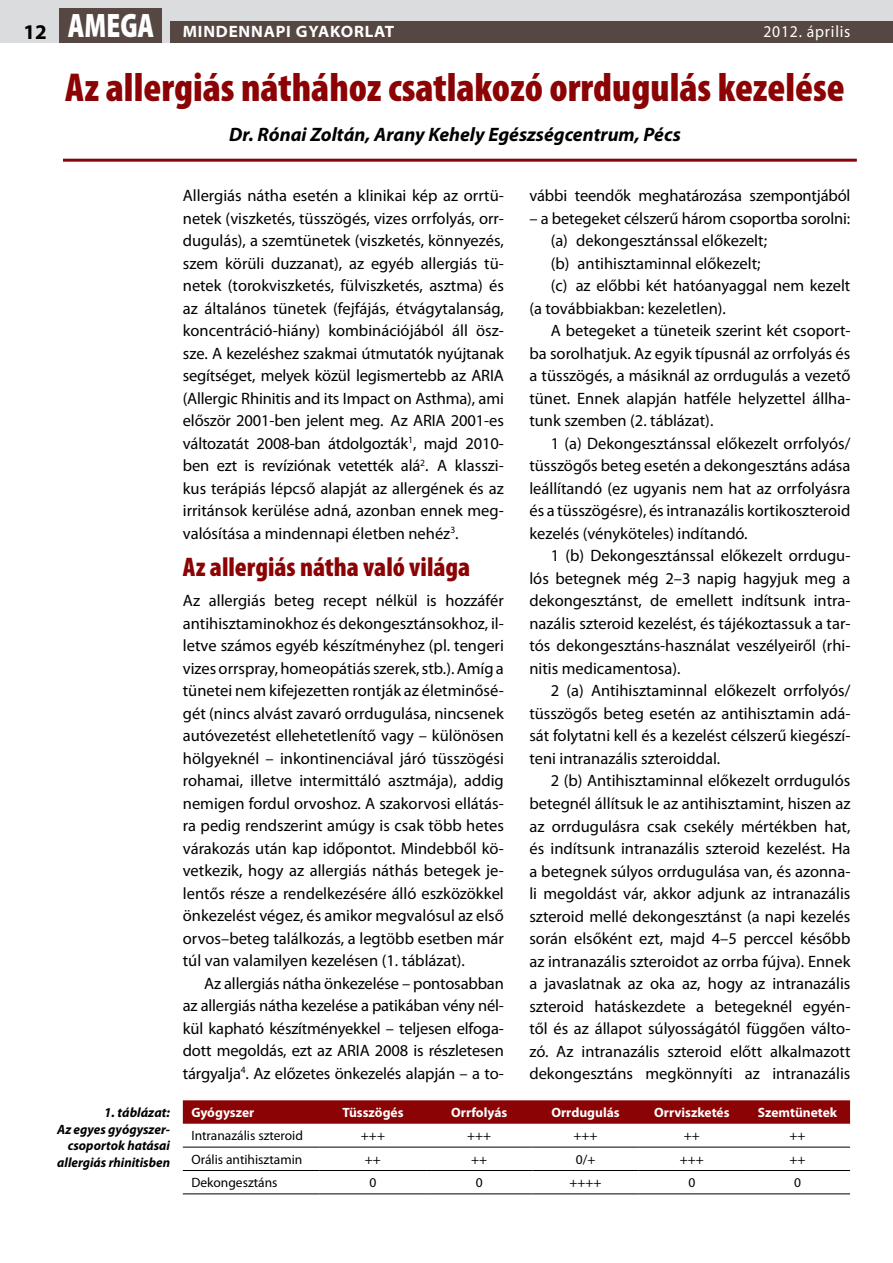
<style>
.page{position:relative;width:893px;height:1263px;background:#fff}
.page>*{position:absolute;margin:0;border:0;box-sizing:border-box;transform-origin:0 0}
.t1{font:900 condensed 40.5px "Myriad Pro";color:#8b0304}
.t2{font:900 condensed 27px "Myriad Pro";color:#8b0304}
.t3{font:italic 700 19.5px "Myriad Pro";color:#000}
.t4{font:16.5px/22.5px "Myriad Pro";color:#000;text-align:justify}
.t5{font:700 semi-expanded 16.5px "Myriad Pro";letter-spacing:.05em;color:#fff;scale:.95 1}
.t6{font:16.5px "Myriad Pro";letter-spacing:.05em;color:#fff;scale:.95 1}
.t7{font:13.5px "Myriad Pro";color:#000}
.t8{font:italic 700 13.5px/16.5px "Myriad Pro";color:#000;text-align:right}
.t9{font:700 13.5px "Myriad Pro";color:#fff}
.s1{font-stretch:normal;font-size:21px;color:#000}
.s2{font-weight:900;font-stretch:semi-condensed;font-size:34.05px}
</style>
<div class="page">
<div style="left:0;top:0;width:893px;height:43px;background:#dbdcde"></div>
<div style="left:60px;top:9px;width:102px;height:34px;background:#574742"></div>
<div style="left:170px;top:21px;width:723px;height:22px;background:#574742"></div>
<hr style="left:63px;top:159px;width:794px;height:3px;background:#8b0304">
<svg style="left:183px;top:1100px;width:667px;height:24px;background:#8d090a"></svg>
<hr style="left:183px;top:1147px;width:137px;height:1px;background:#000">
<hr style="left:320px;top:1147px;width:106px;height:1px;background:#000">
<hr style="left:426px;top:1147px;width:106px;height:1px;background:#000">
<hr style="left:532px;top:1147px;width:107px;height:1px;background:#000">
<hr style="left:639px;top:1147px;width:106px;height:1px;background:#000">
<hr style="left:745px;top:1147px;width:105px;height:1px;background:#000">
<hr style="left:183px;top:1193px;width:137px;height:1px;background:#000">
<hr style="left:320px;top:1193px;width:106px;height:1px;background:#000">
<hr style="left:426px;top:1193px;width:106px;height:1px;background:#000">
<hr style="left:532px;top:1193px;width:107px;height:1px;background:#000">
<hr style="left:639px;top:1193px;width:106px;height:1px;background:#000">
<hr style="left:745px;top:1193px;width:105px;height:1px;background:#000">
<hr style="left:183px;top:1170px;width:137px;height:1px;background:#000">
<hr style="left:320px;top:1170px;width:106px;height:1px;background:#000">
<hr style="left:426px;top:1170px;width:106px;height:1px;background:#000">
<hr style="left:532px;top:1170px;width:107px;height:1px;background:#000">
<hr style="left:639px;top:1170px;width:106px;height:1px;background:#000">
<hr style="left:745px;top:1170px;width:105px;height:1px;background:#000">
<p class="t5" style="left:23px;top:22px;width:392px"><span class="s1">12</span> <span class="s2">AMEGA</span> MINDENNAPI GYAKORLAT</p>
<p class="t6" style="left:763px;top:24px;width:93px">2012. április</p>
<h1 class="t1" style="left:65px;top:73px;width:781px">Az allergiás náthához csatlakozó orrdugulás kezelése</h1>
<p class="t3" style="left:229px;top:127px;width:453px">Dr. Rónai Zoltán, Arany Kehely Egészségcentrum, Pécs</p>
<p class="t8" style="left:57px;top:1106px;width:115px">1. táblázat:<br>Az egyes gyógyszer&shy;csoportok hatásai allergiás rhinitisben</p>
<p class="t4" style="left:183px;top:185px;width:323px">Allergiás nátha esetén a klinikai kép az orrtü&shy;netek (viszketés, tüsszögés, vizes orrfolyás, orr&shy;dugulás), a szemtünetek (viszketés, könnyezés, szem körüli duzzanat), az egyéb allergiás tü&shy;netek (torokviszketés, fülviszketés, asztma) és az általános tünetek (fejfájás, étvágytalanság, koncentráció-hiány) kombinációjából áll ösz&shy;sze. A kezeléshez szakmai útmutatók nyújtanak segítséget, melyek közül legismertebb az ARIA (Allergic Rhinitis and its Impact on Asthma), ami először 2001-ben jelent meg. Az ARIA 2001-es változatát 2008-ban átdolgozták<sup>1</sup>, majd 2010- ben ezt is revíziónak vetették alá<sup>2</sup>. A klasszi&shy;kus terápiás lépcső alapját az allergének és az irritánsok kerülése adná, azonban ennek meg&shy;valósítása a mindennapi életben nehéz<sup>3</sup>.</p>
<h2 class="t2" style="left:183px;top:557px;width:289px">Az allergiás nátha való világa</h2>
<p class="t4" style="left:183px;top:590px;width:323px">Az allergiás beteg recept nélkül is hozzáfér antihisztaminokhoz és dekongesztánsokhoz, il&shy;letve számos egyéb készítményhez (pl. tengeri vizes orrspray, homeopátiás szerek, stb.). Amíg a tünetei nem kifejezetten rontják az életminősé&shy;gét (nincs alvást zavaró orrdugulása, nincsenek autóvezetést ellehetetlenítő vagy – különösen hölgyeknél – inkontinenciával járó tüsszögési rohamai, illetve intermittáló asztmája), addig nemigen fordul orvoshoz. A szakorvosi ellátás&shy;ra pedig rendszerint amúgy is csak több hetes várakozás után kap időpontot. Mindebből kö&shy;vetkezik, hogy az allergiás náthás betegek je&shy;lentős része a rendelkezésére álló eszközökkel önkezelést végez, és amikor megvalósul az első orvos–beteg találkozás, a legtöbb esetben már túl van valamilyen kezelésen (1. táblázat).</p>
<p class="t4" style="left:183px;top:972px;width:323px;text-indent:21px">Az allergiás nátha önkezelése – pontosabban az allergiás nátha kezelése a patikában vény nél&shy;kül kapható készítményekkel – teljesen elfoga&shy;dott megoldás, ezt az ARIA 2008 is részletesen tárgyalja<sup>4</sup>. Az előzetes önkezelés alapján – a to-</p>
<p class="t4" style="left:529px;top:185px;width:323px">vábbi teendők meghatározása szempontjából</p>
<p class="t4" style="left:529px;top:208px;width:322px">– a betegeket célszerű három csoportba sorolni:</p>
<p class="t4" style="left:551px;top:230px;width:218px">(a) dekongesztánssal előkezelt;</p>
<p class="t4" style="left:551px;top:253px;width:211px">(b) antihisztaminnal előkezelt;</p>
<p class="t4" style="left:551px;top:275px;width:301px">(c) az előbbi két hatóanyaggal nem kezelt</p>
<p class="t4" style="left:529px;top:298px;width:198px">(a továbbiakban: kezeletlen).</p>
<p class="t4" style="left:551px;top:320px;width:301px">A betegeket a tüneteik szerint két csoport-</p>
<p class="t4" style="left:529px;top:343px;width:323px">ba sorolhatjuk. Az egyik típusnál az orrfolyás és</p>
<p class="t4" style="left:529px;top:365px;width:322px">a tüsszögés, a másiknál az orrdugulás a vezető</p>
<p class="t4" style="left:529px;top:388px;width:323px">tünet. Ennek alapján hatféle helyzettel állha-</p>
<p class="t4" style="left:529px;top:410px;width:185px">tunk szemben (2. táblázat).</p>
<p class="t4" style="left:551px;top:433px;width:301px">1 (a) Dekongesztánssal előkezelt orrfolyós/</p>
<p class="t4" style="left:529px;top:455px;width:323px">tüsszögős beteg esetén a dekongesztáns adása</p>
<p class="t4" style="left:529px;top:478px;width:323px">leállítandó (ez ugyanis nem hat az orrfolyásra</p>
<p class="t4" style="left:529px;top:500px;width:322px">és a tüsszögésre), és intranazális kortikoszteroid</p>
<p class="t4" style="left:529px;top:523px;width:220px">kezelés (vényköteles) indítandó.</p>
<p class="t4" style="left:551px;top:545px;width:301px">1 (b) Dekongesztánssal előkezelt orrdugu-</p>
<p class="t4" style="left:529px;top:568px;width:322px">lós betegnek még 2–3 napig hagyjuk meg a</p>
<p class="t4" style="left:529px;top:590px;width:323px">dekongesztánst, de emellett indítsunk intra-</p>
<p class="t4" style="left:529px;top:613px;width:323px">nazális szteroid kezelést, és tájékoztassuk a tar-</p>
<p class="t4" style="left:529px;top:635px;width:323px">tós dekongesztáns-használat veszélyeiről (rhi-</p>
<p class="t4" style="left:529px;top:658px;width:153px">nitis medicamentosa).</p>
<p class="t4" style="left:551px;top:680px;width:301px">2 (a) Antihisztaminnal előkezelt orrfolyós/</p>
<p class="t4" style="left:529px;top:703px;width:322px">tüsszögős beteg esetén az antihisztamin adá-</p>
<p class="t4" style="left:529px;top:725px;width:323px">sát folytatni kell és a kezelést célszerű kiegészí-</p>
<p class="t4" style="left:529px;top:748px;width:192px">teni intranazális szteroiddal.</p>
<p class="t4" style="left:551px;top:770px;width:301px">2 (b) Antihisztaminnal előkezelt orrdugulós</p>
<p class="t4" style="left:529px;top:793px;width:322px">betegnél állítsuk le az antihisztamint, hiszen az</p>
<p class="t4" style="left:529px;top:815px;width:323px">az orrdugulásra csak csekély mértékben hat,</p>
<p class="t4" style="left:529px;top:838px;width:323px">és indítsunk intranazális szteroid kezelést. Ha</p>
<p class="t4" style="left:529px;top:860px;width:322px">a betegnek súlyos orrdugulása van, és azonna-</p>
<p class="t4" style="left:529px;top:883px;width:323px">li megoldást vár, akkor adjunk az intranazális</p>
<p class="t4" style="left:529px;top:905px;width:323px">szteroid mellé dekongesztánst (a napi kezelés</p>
<p class="t4" style="left:529px;top:928px;width:322px">során elsőként ezt, majd 4–5 perccel később</p>
<p class="t4" style="left:529px;top:950px;width:323px">az intranazális szteroidot az orrba fújva). Ennek</p>
<p class="t4" style="left:529px;top:973px;width:323px">a javaslatnak az oka az, hogy az intranazális</p>
<p class="t4" style="left:529px;top:995px;width:322px">szteroid hatáskezdete a betegeknél egyén-</p>
<p class="t4" style="left:529px;top:1018px;width:323px">től és az állapot súlyosságától függően válto-</p>
<p class="t4" style="left:529px;top:1040px;width:323px">zó. Az intranazális szteroid előtt alkalmazott</p>
<p class="t4" style="left:529px;top:1063px;width:323px">dekongesztáns megkönnyíti az intranazális</p>
<p class="t9" style="left:191px;top:1107px;width:64px">Gyógyszer</p>
<p class="t9" style="left:342px;top:1107px;width:63px">Tüsszögés</p>
<p class="t9" style="left:451px;top:1107px;width:58px">Orrfolyás</p>
<p class="t9" style="left:551px;top:1107px;width:70px">Orrdugulás</p>
<p class="t9" style="left:654px;top:1107px;width:77px">Orrviszketés</p>
<p class="t9" style="left:758px;top:1107px;width:81px">Szemtünetek</p>
<p class="t7" style="left:191px;top:1129px;width:113px">Intranazális szteroid</p>
<p class="t7" style="left:361px;top:1129px;width:26px">+++</p>
<p class="t7" style="left:467px;top:1129px;width:26px">+++</p>
<p class="t7" style="left:573px;top:1129px;width:26px">+++</p>
<p class="t7" style="left:684px;top:1129px;width:18px">++</p>
<p class="t7" style="left:789px;top:1129px;width:18px">++</p>
<p class="t7" style="left:191px;top:1153px;width:112px">Orális antihisztamin</p>
<p class="t7" style="left:365px;top:1153px;width:18px">++</p>
<p class="t7" style="left:471px;top:1153px;width:18px">++</p>
<p class="t7" style="left:576px;top:1153px;width:21px">0/+</p>
<p class="t7" style="left:680px;top:1153px;width:26px">+++</p>
<p class="t7" style="left:789px;top:1153px;width:18px">++</p>
<p class="t7" style="left:191px;top:1176px;width:88px">Dekongesztáns</p>
<p class="t7" style="left:369px;top:1176px;width:8px">0</p>
<p class="t7" style="left:476px;top:1176px;width:8px">0</p>
<p class="t7" style="left:569px;top:1176px;width:34px">++++</p>
<p class="t7" style="left:688px;top:1176px;width:8px">0</p>
<p class="t7" style="left:794px;top:1176px;width:8px">0</p>
</div>
